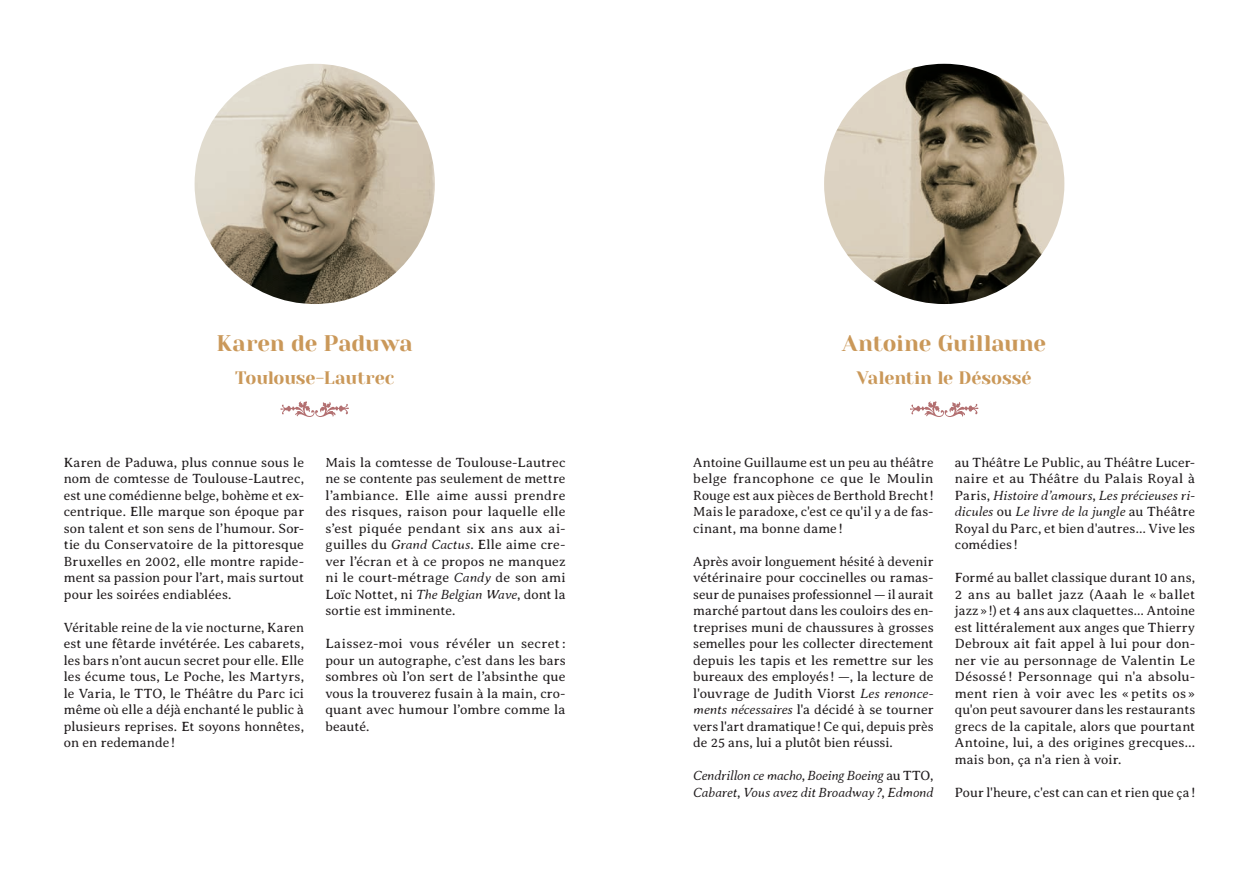
<style>
.page{position:relative;width:1259px;height:893px;background:#fff}
.page>*{position:absolute;margin:0;border:0;box-sizing:border-box;transform-origin:0 0}
.t1{font:22.5px "Yeseva One";letter-spacing:-.01em;color:#ca9859}
.t2{font:18px "Yeseva One";letter-spacing:-.005em;color:#ca9859}
.t3{font:300 13.5px/16.5px "Averia Serif Libre";letter-spacing:.005em;color:#231f20;text-align:justify}
.t4{font:italic 300 13.5px/16.5px "Averia Serif Libre";letter-spacing:-.01em;color:#231f20}
.s1{font-style:italic}
.s2{font-style:normal}
</style>
<div class="page">
<img style="left:195px;top:64px;width:240px;height:240px;border-radius:120px">
<img style="left:824px;top:64px;width:240px;height:240px;border-radius:120px">
<svg style="left:280px;top:401px;width:69px;height:16px"></svg>
<svg style="left:910px;top:401px;width:68px;height:16px"></svg>
<h1 class="t1" style="left:217px;top:327px;width:198px">Karen de Paduwa</h1>
<h2 class="t2" style="left:235px;top:365px;width:161px">Toulouse-Lautrec</h2>
<p class="t3" style="left:64px;top:454px;width:242px">Karen de Paduwa, plus connue sous le nom de comtesse de Toulouse-Lautrec, est une comédienne belge, bohème et ex&shy;centrique. Elle marque son époque par son talent et son sens de l’humour. Sor&shy;tie du Conservatoire de la pittoresque Bruxelles en 2002, elle montre rapide&shy;ment sa passion pour l’art, mais surtout pour les soirées endiablées.</p>
<p class="t3" style="left:64px;top:619px;width:242px">Véritable reine de la vie nocturne, Karen est une fêtarde invétérée. Les cabarets, les bars n’ont aucun secret pour elle. Elle les écume tous, Le Poche, les Martyrs, le Varia, le TTO, le Théâtre du Parc ici même où elle a déjà enchanté le public à plusieurs reprises. Et soyons honnêtes, on en redemande !</p>
<p class="t3" style="left:325px;top:454px;width:242px">Mais la comtesse de Toulouse-Lautrec ne se contente pas seulement de mettre l’ambiance. Elle aime aussi prendre des risques, raison pour laquelle elle s’est piquée pendant six ans aux ai&shy;guilles du <span class="s1">Grand Cactus</span>. Elle aime cre&shy;ver l’écran et à ce propos ne manquez ni le court-métrage <span class="s1">Candy</span> de son ami Loïc Nottet, ni <span class="s1">The Belgian Wave</span>, dont la sortie est imminente.</p>
<p class="t3" style="left:325px;top:635px;width:242px">Laissez-moi vous révéler un secret: pour un autographe, c’est dans les bars sombres où l’on sert de l’absinthe que vous la trouverez fusain à la main, cro&shy;quant avec humour l’ombre comme la beauté.</p>
<h1 class="t1" style="left:842px;top:327px;width:205px">Antoine Guillaune</h1>
<h2 class="t2" style="left:857px;top:365px;width:176px">Valentin le Désossé</h2>
<p class="t3" style="left:693px;top:454px;width:242px">Antoine Guillaume est un peu au théâtre belge francophone ce que le Moulin Rouge est aux pièces de Berthold Brecht!<br>Mais le paradoxe, c'est ce qu'il y a de fas&shy;cinant, ma bonne dame !</p>
<p class="t3" style="left:693px;top:553px;width:242px">Après avoir longuement hésité à devenir vétérinaire pour coccinelles ou ramas&shy;seur de punaises professionnel — il aurait marché partout dans les couloirs des en&shy;treprises muni de chaussures à grosses semelles pour les collecter directement depuis les tapis et les remettre sur les bureaux des employés ! —, la lecture de l'ouvrage de Judith Viorst <span class="s1">Les renonce&shy;ments nécessaires</span> l'a décidé à se tourner vers l'art dramatique! Ce qui, depuis près de 25 ans, lui a plutôt bien réussi.</p>
<p class="t4" style="left:693px;top:767px;width:242px">Cendrillon ce macho<span class="s2">,</span> Boeing Boeing <span class="s2">au TTO,<br></span>Cabaret<span class="s2">,</span> Vous avez dit Broadway ?<span class="s2">,</span> Edmond</p>
<p class="t3" style="left:955px;top:454px;width:242px">au Théâtre Le Public, au Théâtre Lucer&shy;naire et au Théâtre du Palais Royal à Paris, <span class="s1">Histoire d’amours</span>, <span class="s1">Les précieuses ri&shy;dicules</span> ou <span class="s1">Le livre de la jungle</span> au Théâtre Royal du Parc, et bien d'autres… Vive les comédies !</p>
<p class="t3" style="left:955px;top:569px;width:242px">Formé au ballet classique durant 10 ans, 2 ans au ballet jazz (Aaah le « ballet jazz»!) et 4 ans aux claquettes… Antoine est littéralement aux anges que Thierry Debroux ait fait appel à lui pour don&shy;ner vie au personnage de Valentin Le Désossé ! Personnage qui n'a absolu&shy;ment rien à voir avec les « petits os » qu'on peut savourer dans les restaurants grecs de la capitale, alors que pourtant Antoine, lui, a des origines grecques… mais bon, ça n'a rien à voir.</p>
<p class="t3" style="left:955px;top:784px;width:242px">Pour l'heure, c'est can can et rien que ça!</p>
</div>
